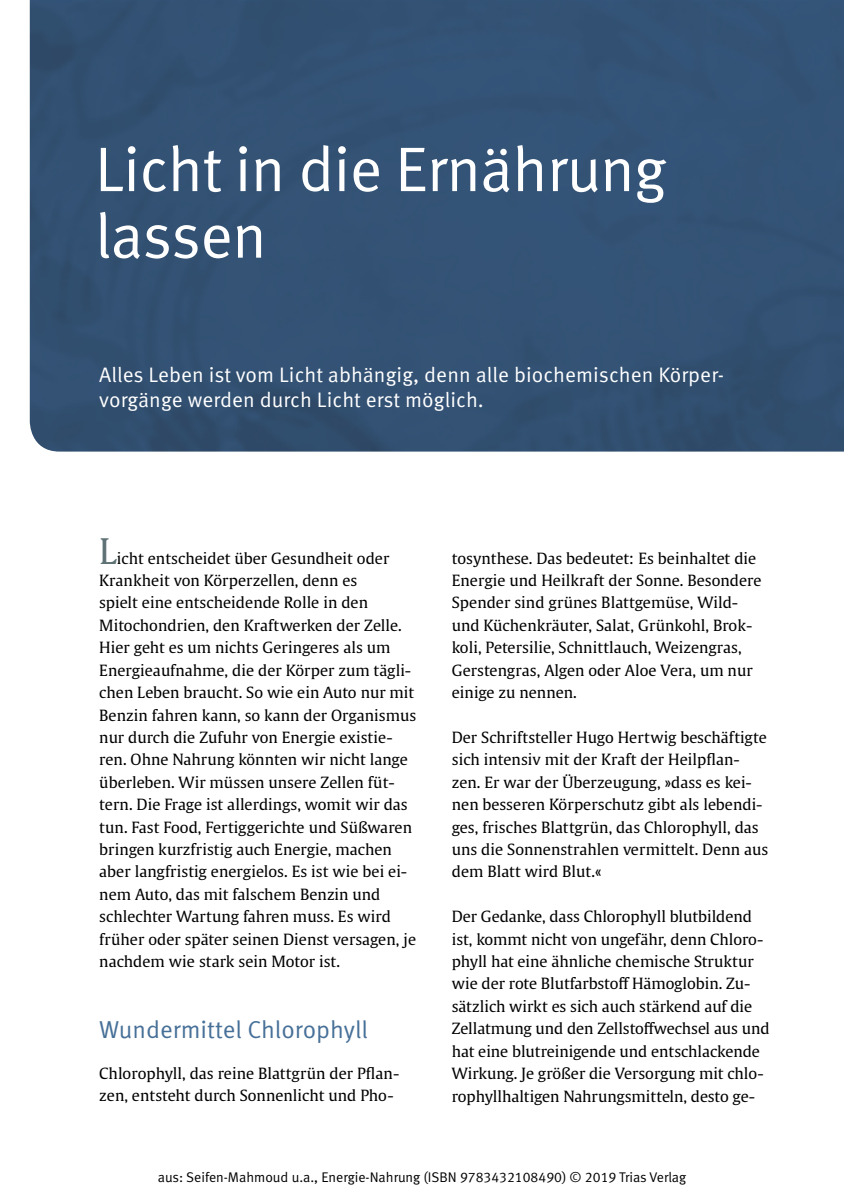
<style>
.page{position:relative;width:844px;height:1191px;background:#fff}
.page>*{position:absolute;margin:0;border:0;box-sizing:border-box;transform-origin:0 0}
.t1{font:63px/66.5px "Meta Pro Norm";letter-spacing:-.015em;color:#fff}
.t2{font:35px "Thieme Gulliver 2011";color:#5e7276}
.t3{font:24.5px "Meta Pro Norm";color:#477098}
.t4{font:21px/24.5px "Meta Pro Norm";letter-spacing:.005em;color:#fff}
.t5{font:15.4px/22.4px "Thieme Gulliver 2011";letter-spacing:.005em;color:#000}
.t6{font:14px "Meta Normal LF";color:#000}
</style>
<div class="page">
<div style="left:30px;top:0;width:813px;height:451px;background:#335274"></div>
<h1 class="t1" style="left:95px;top:132px;width:573px">Licht in die Ernährung lassen</h1>
<h3 class="t4" style="left:99px;top:361px;width:626px">Alles Leben ist vom Licht abhängig, denn alle biochemischen Körper&shy;vorgänge werden durch Licht erst möglich.</h3>
<h2 class="t2" style="left:99px;top:524px;width:19px">L</h2>
<p class="t5" style="left:99px;top:546px;width:318px;text-indent:18px">icht entscheidet über Gesundheit oder Krankheit von Körperzellen, denn es<br>spielt eine entscheidende Rolle in den Mitochondrien, den Kraftwerken der Zelle.<br>Hier geht es um nichts Geringeres als um Energieaufnahme, die der Körper zum tägli&shy;chen Leben braucht. So wie ein Auto nur mit Benzin fahren kann, so kann der Organismus nur durch die Zufuhr von Energie existie&shy;ren. Ohne Nahrung könnten wir nicht lange überleben. Wir müssen unsere Zellen füt&shy;tern. Die Frage ist allerdings, womit wir das tun. Fast Food, Fertiggerichte und Süßwaren bringen kurzfristig auch Energie, machen aber langfristig energielos. Es ist wie bei ei&shy;nem Auto, das mit falschem Benzin und schlechter Wartung fahren muss. Es wird früher oder später seinen Dienst versagen, je nachdem wie stark sein Motor ist.</p>
<h3 class="t3" style="left:99px;top:1010px;width:270px">Wundermittel Chlorophyll</h3>
<p class="t5" style="left:99px;top:1061px;width:301px">Chlorophyll, das reine Blattgrün der Pflan&shy;zen, entsteht durch Sonnenlicht und Pho-</p>
<p class="t5" style="left:451px;top:546px;width:311px">tosynthese. Das bedeutet: Es beinhaltet die Energie und Heilkraft der Sonne. Besondere Spender sind grünes Blattgemüse, Wild&shy;und Küchenkräuter, Salat, Grünkohl, Brok&shy;koli, Petersilie, Schnittlauch, Weizengras, Gerstengras, Algen oder Aloe Vera, um nur einige zu nennen.</p>
<p class="t5" style="left:451px;top:725px;width:318px">Der Schriftsteller Hugo Hertwig beschäftigte sich intensiv mit der Kraft der Heilpflan&shy;zen. Er war der Überzeugung, »dass es kei&shy;nen besseren Körperschutz gibt als lebendi&shy;ges, frisches Blattgrün, das Chlorophyll, das uns die Sonnenstrahlen vermittelt. Denn aus dem Blatt wird Blut.«</p>
<p class="t5" style="left:451px;top:904px;width:319px">Der Gedanke, dass Chlorophyll blutbildend ist, kommt nicht von ungefähr, denn Chloro&shy;phyll hat eine ähnliche chemische Struktur wie der rote Blutfarbstoff Hämoglobin. Zu&shy;sätzlich wirkt es sich auch stärkend auf die Zellatmung und den Zellstoffwechsel aus und hat eine blutreinigende und entschlackende Wirkung. Je größer die Versorgung mit chlo&shy;rophyllhaltigen Nahrungsmitteln, desto ge-</p>
<p class="t6" style="left:158px;top:1169px;width:530px">aus: Seifen-Mahmoud u.a., Energie-Nahrung (ISBN 9783432108490) © 2019 Trias Verlag</p>
</div>
